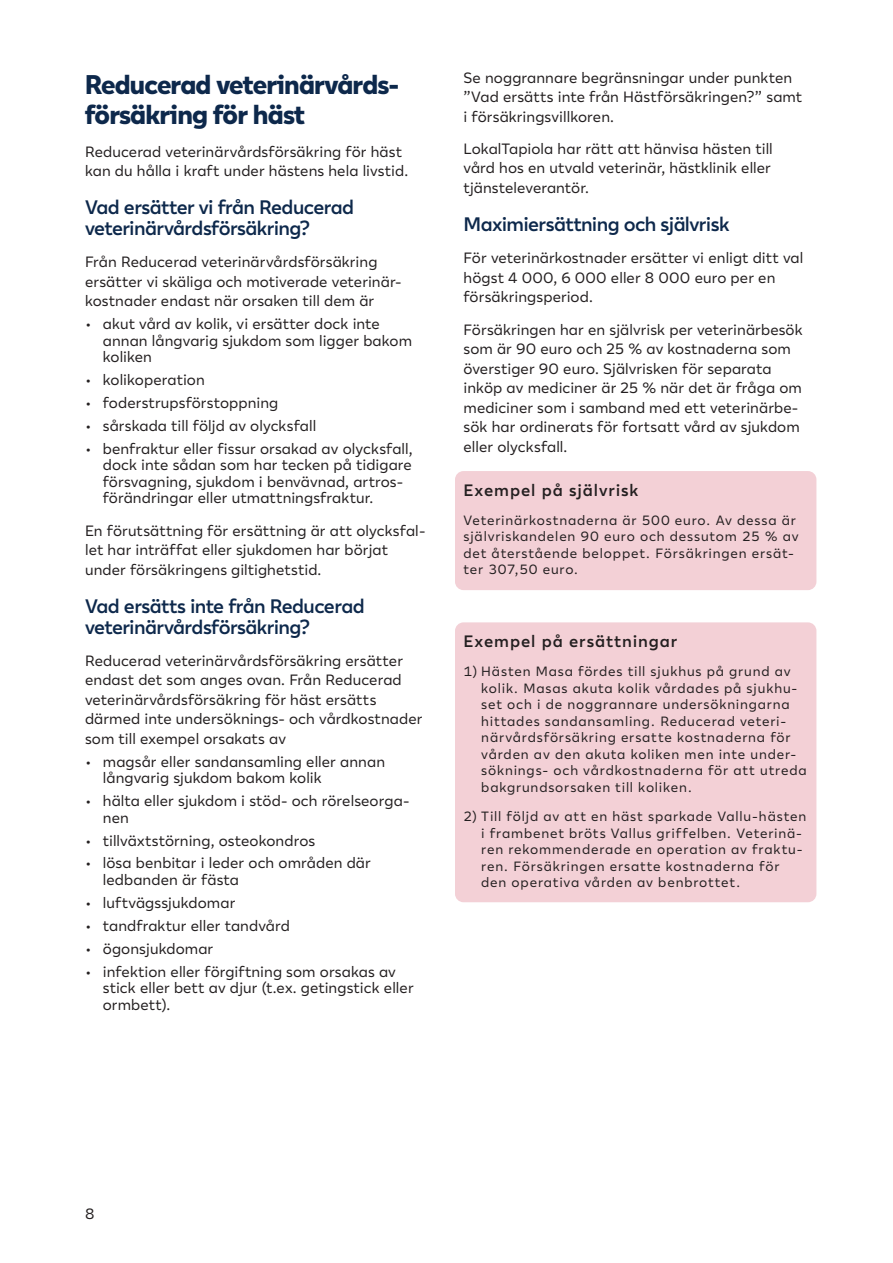
<style>
.page{position:relative;width:893px;height:1263px;background:#fff}
.page>*{position:absolute;margin:0;border:0;box-sizing:border-box;transform-origin:0 0}
.H2_Otsikot{font:800 27px/30px "Lahi Tapiola Sans";letter-spacing:-.03em;color:#0d284b}
.H3_Väliotsikko{font:600 19.5px/21px "Lahi Tapiola Sans";letter-spacing:-.03em;color:#0d284b}
.Esimerkkejä_otsikko{font:600 16.5px "Lahi Tapiola Sans";letter-spacing:.055em;color:#231f20}
.Leipis{font:15px/19.5px "Lahi Tapiola Sans";letter-spacing:.005em;color:#231f20}
.Esimerkkejä{font:13.5px/16.5px "Lahi Tapiola Sans";letter-spacing:.06em;color:#231f20}
.Esimerkkejä_ei_sis{font:13.5px/16.5px "Lahi Tapiola Sans";letter-spacing:.06em;color:#231f20}
</style>
<div class="page">
<div style="left:455px;top:471px;width:361px;height:119px;background:#f3d0d6;border-radius:9px"></div>
<div style="left:455px;top:622px;width:361px;height:280px;background:#f3d0d6;border-radius:9px"></div>
<h2 class="H2_Otsikot" style="left:85px;top:67px;width:314px">Reducerad veterinärvårds&shy;försäkring för häst</h2>
<p class="Leipis" style="left:85px;top:141px;width:325px">Reducerad veterinärvårdsförsäkring för häst kan du hålla i kraft under hästens hela livstid.</p>
<h3 class="H3_Väliotsikko" style="left:85px;top:196px;width:271px">Vad ersätter vi från Reducerad veterinärvårdsförsäkring?</h3>
<p class="Leipis" style="left:85px;top:252px;width:318px">Från Reducerad veterinärvårdsförsäkring ersätter vi skäliga och motiverade veterinär&shy;kostnader endast när orsaken till dem är</p>
<p class="Leipis" style="left:103px;top:315px;width:311px;line-height:16.5px;text-indent:-18px">• akut vård av kolik, vi ersätter dock inte annan långvarig sjukdom som ligger bakom koliken</p>
<p class="Leipis" style="left:85px;top:369px;width:121px">• kolikoperation</p>
<p class="Leipis" style="left:85px;top:392px;width:195px">• foderstrupsförstoppning</p>
<p class="Leipis" style="left:85px;top:415px;width:233px">• sårskada till följd av olycksfall</p>
<p class="Leipis" style="left:103px;top:439px;width:311px;line-height:16.5px;text-indent:-18px">• benfraktur eller fissur orsakad av olycksfall, dock inte sådan som har tecken på tidigare försvagning, sjukdom i benvävnad, artros&shy;förändringar eller utmattningsfraktur.</p>
<p class="Leipis" style="left:85px;top:520px;width:342px">En förutsättning för ersättning är att olycksfal&shy;let har inträffat eller sjukdomen har börjat under försäkringens giltighetstid.</p>
<h3 class="H3_Väliotsikko" style="left:85px;top:594px;width:281px">Vad ersätts inte från Reducerad veterinärvårdsförsäkring?</h3>
<p class="Leipis" style="left:85px;top:650px;width:339px">Reducerad veterinärvårdsförsäkring ersätter endast det som anges ovan. Från Reducerad veterinärvårdsförsäkring för häst ersätts därmed inte undersöknings- och vårdkostnader som till exempel orsakats av</p>
<p class="Leipis" style="left:103px;top:752px;width:284px;line-height:16.5px;text-indent:-18px">• magsår eller sandansamling eller annan långvarig sjukdom bakom kolik</p>
<p class="Leipis" style="left:103px;top:792px;width:308px;line-height:16.5px;text-indent:-18px">• hälta eller sjukdom i stöd- och rörelseorga&shy;nen</p>
<p class="Leipis" style="left:85px;top:830px;width:232px">• tillväxtstörning, osteokondros</p>
<p class="Leipis" style="left:103px;top:854px;width:270px;line-height:16.5px;text-indent:-18px">• lösa benbitar i leder och områden där ledbanden är fästa</p>
<p class="Leipis" style="left:85px;top:892px;width:152px">• luftvägssjukdomar</p>
<p class="Leipis" style="left:85px;top:915px;width:206px">• tandfraktur eller tandvård</p>
<p class="Leipis" style="left:85px;top:938px;width:130px">• ögonsjukdomar</p>
<p class="Leipis" style="left:103px;top:962px;width:312px;line-height:16.5px;text-indent:-18px">• infektion eller förgiftning som orsakas av stick eller bett av djur (t.ex. getingstick eller ormbett).</p>
<p class="Leipis" style="left:463px;top:67px;width:340px">Se noggrannare begränsningar under punkten ”Vad ersätts inte från Hästförsäkringen?” samt i försäkringsvillkoren.</p>
<p class="Leipis" style="left:463px;top:138px;width:311px">LokalTapiola har rätt att hänvisa hästen till vård hos en utvald veterinär, hästklinik eller tjänsteleverantör.</p>
<h3 class="H3_Väliotsikko" style="left:463px;top:213px;width:268px">Maximiersättning och självrisk</h3>
<p class="Leipis" style="left:463px;top:247px;width:341px">För veterinärkostnader ersätter vi enligt ditt val högst 4 000, 6 000 eller 8 000 euro per en försäkringsperiod.</p>
<p class="Leipis" style="left:463px;top:319px;width:341px">Försäkringen har en självrisk per veterinärbesök som är 90 euro och 25 % av kostnaderna som överstiger 90 euro. Självrisken för separata inköp av mediciner är 25 % när det är fråga om mediciner som i samband med ett veterinärbe&shy;sök har ordinerats för fortsatt vård av sjukdom eller olycksfall.</p>
<p class="Esimerkkejä_otsikko" style="left:463px;top:478px;width:177px">Exempel på självrisk</p>
<p class="Esimerkkejä_ei_sis" style="left:463px;top:511px;width:337px">Veterinärkostnaderna är 500 euro. Av dessa är självriskandelen 90 euro och dessutom 25 % av det återstående beloppet. Försäkringen ersät&shy;ter 307,50 euro.</p>
<p class="Esimerkkejä_otsikko" style="left:463px;top:629px;width:215px">Exempel på ersättningar</p>
<p class="Esimerkkejä" style="left:481px;top:662px;width:327px;text-indent:-18px">1) Hästen Masa fördes till sjukhus på grund av kolik. Masas akuta kolik vårdades på sjukhu&shy;set och i de noggrannare undersökningarna hittades sandansamling. Reducerad veteri&shy;närvårdsförsäkring ersatte kostnaderna för vården av den akuta koliken men inte under&shy;söknings- och vårdkostnaderna för att utreda bakgrundsorsaken till koliken.</p>
<p class="Esimerkkejä" style="left:481px;top:807px;width:327px;text-indent:-18px">2) Till följd av att en häst sparkade Vallu-hästen i frambenet bröts Vallus griffelben. Veterinä&shy;ren rekommenderade en operation av fraktu&shy;ren. Försäkringen ersatte kostnaderna för den operativa vården av benbrottet.</p>
<p class="Leipis" style="left:85px;top:1203px;width:11px">8</p>
</div>
